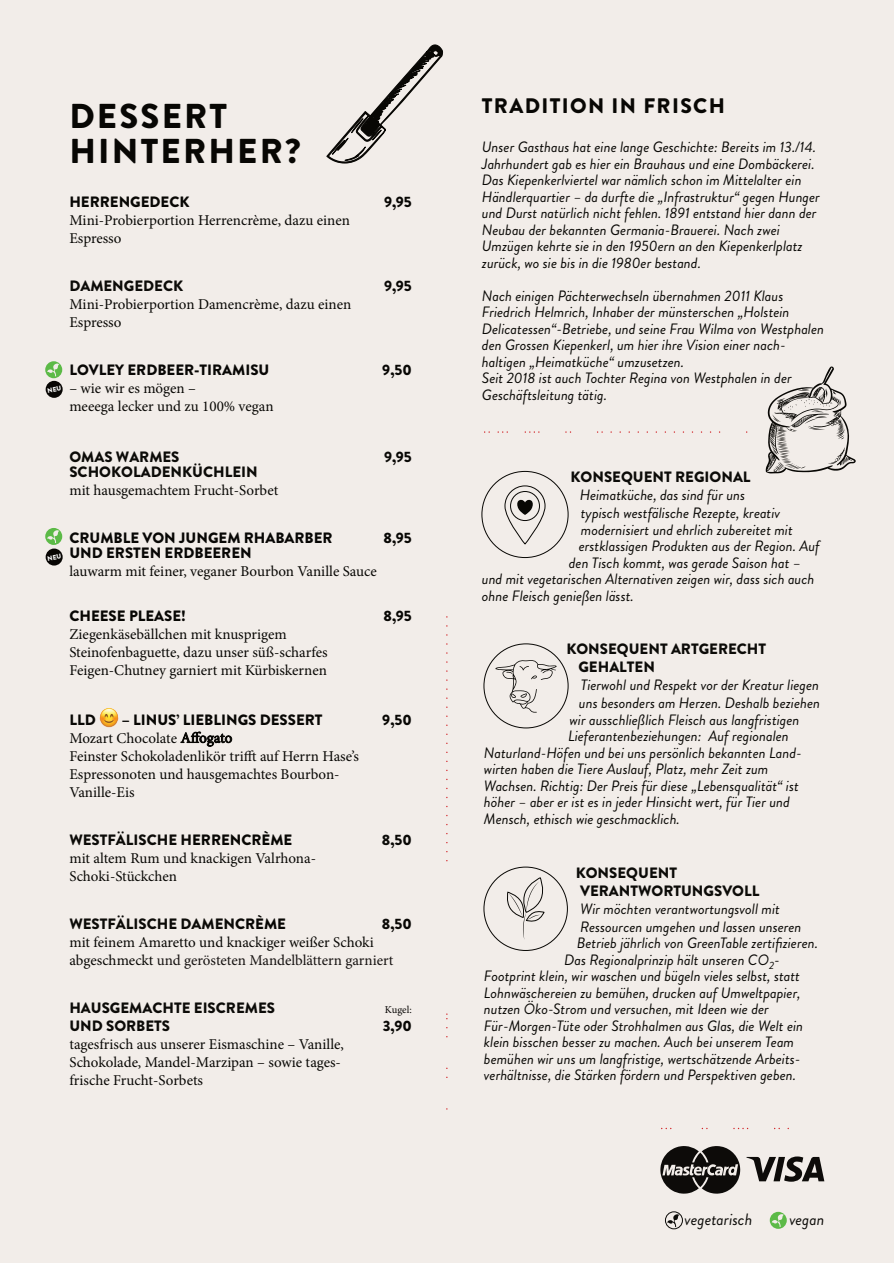
<style>
.page{position:relative;width:894px;height:1263px;background:#fff}
.page>*{position:absolute;margin:0;border:0;box-sizing:border-box;transform-origin:0 0}
.t1{font:900 34.5px/34.5px "Brandon Grotesque";letter-spacing:.065em;color:#080704}
.t2{font:900 21px "Brandon Grotesque";letter-spacing:.065em;color:#080704}
.t3{font:italic 16.5px "Brandon Grotesque";color:#0c0b08}
.t4{font:italic 15px/16.5px "Brandon Grotesque";color:#080704}
.t5{font:15px/18px "Minion Pro";color:#080704}
.t6{font:900 15px/18px "Brandon Grotesque";color:#0c0b08}
.t7{font:900 15px "Brandon Grotesque";color:#080704}
.t8{font:900 15px "Brandon Grotesque";color:#080705}
.t9{font:10.5px "Minion Pro";color:#080604}
.s1{color:#0c0b08}
.s2{color:#080705}
.s3{color:#080704}
.s4{color:#161211}
</style>
<div class="page">
<div style="left:0;top:0;width:893px;height:1263px;background:#f2ede9"></div>
<div style="left:46px;top:381px;width:17px;height:17px;background:#080604;border-radius:50%"></div>
<div style="left:46px;top:549px;width:17px;height:17px;background:#080604;border-radius:50%"></div>
<svg style="left:507px;top:878px;width:37px;height:61px"></svg>
<svg style="left:45px;top:528px;width:17px;height:17px"></svg>
<svg style="left:45px;top:361px;width:17px;height:17px"></svg>
<svg style="left:660px;top:1146px;width:80px;height:48px"></svg>
<svg style="left:746px;top:1156px;width:78px;height:26px"></svg>
<svg style="left:484px;top:431px;width:264px;height:2px"></svg>
<svg style="left:661px;top:1128px;width:128px;height:1px"></svg>
<img style="left:99px;top:708px;width:19px;height:19px">
<svg style="left:765px;top:366px;width:90px;height:107px"></svg>
<svg style="left:326px;top:45px;width:121px;height:1065px"></svg>
<svg style="left:667px;top:1214px;width:12px;height:13px"></svg>
<div style="left:664px;top:1211px;width:18px;height:18px;border:1px solid #0c0b08;border-radius:50%"></div>
<svg style="left:769px;top:1212px;width:17px;height:17px"></svg>
<svg style="left:495px;top:660px;width:61px;height:53px"></svg>
<div style="left:504px;top:486px;width:41px;height:58px;border:1px solid #080704;border-radius:20px"></div>
<div style="left:510px;top:491px;width:29px;height:30px;border:1px solid #080704;border-radius:50%"></div>
<svg style="left:517px;top:499px;width:16px;height:16px"></svg>
<h1 class="t1" style="left:69px;top:104px;width:233px">DESSERT<br>HINTERHER?</h1>
<p class="t7" style="left:69px;top:196px;width:122px">HERRENGEDECK</p>
<p class="t7" style="left:384px;top:196px;width:29px">9,95</p>
<p class="t5" style="left:69px;top:213px;width:282px">Mini-Probierportion Herrencrème, dazu einen<br>Espresso</p>
<p class="t6" style="left:69px;top:279px;width:115px">DAMENGEDECK</p>
<p class="t7" style="left:384px;top:280px;width:29px"><span class="s1">9</span>,95</p>
<p class="t5" style="left:69px;top:297px;width:283px">Mini-Probierportion Damencrème, dazu einen<br>Espresso</p>
<p class="t8" style="left:69px;top:364px;width:201px">LOVLEY ERDBEER-TIRAMISU</p>
<p class="t7" style="left:382px;top:364px;width:31px"><span class="s2">9</span>,50</p>
<p class="t5" style="left:69px;top:381px;width:205px">– wie wir es mögen –<br>meeega lecker und zu 100% vegan</p>
<p class="t6" style="left:69px;top:450px;width:112px">OMAS WARMES</p>
<p class="t7" style="left:384px;top:451px;width:29px"><span class="s1">9</span>,95</p>
<p class="t6" style="left:69px;top:465px;width:190px">SCHOKOLADENKÜCHLEIN</p>
<p class="t5" style="left:69px;top:483px;width:210px">mit hausgemachtem Frucht-Sorbet</p>
<p class="t8" style="left:69px;top:532px;width:265px">CRUMBLE VON JUNGEM RHABARBER</p>
<p class="t7" style="left:383px;top:532px;width:30px"><span class="s2">8</span>,95</p>
<p class="t8" style="left:69px;top:547px;width:184px">UND ERSTEN ERDBEEREN</p>
<p class="t5" style="left:69px;top:564px;width:309px">lauwarm mit feiner, veganer Bourbon Vanille Sauce</p>
<p class="t7" style="left:69px;top:610px;width:118px">CHEESE PLEASE!</p>
<p class="t7" style="left:383px;top:610px;width:30px">8,95</p>
<p class="t5" style="left:69px;top:627px;width:259px">Ziegenkäsebällchen mit knusprigem<br>Steinofenbaguette, dazu unser süß-scharfes<br>Feigen-Chutney garniert mit Kürbiskernen</p>
<p class="t7" style="left:69px;top:714px;width:28px">LLD</p>
<p class="t7" style="left:122px;top:714px;width:202px">– LINUS’ LIEBLINGS DESSERT</p>
<p class="t7" style="left:382px;top:714px;width:31px">9,50</p>
<p class="t5" style="left:69px;top:730px;width:291px">Mozart Chocolate Affogato<br>Feinster Schokoladenlikör trifft auf Herrn Hase’s Espressonoten und hausgemachtes Bourbon-Vanille-Eis</p>
<p class="t6" style="left:69px;top:832px;width:224px">WESTFÄLISCHE H<span class="s3">ERRENCRÈME</span></p>
<p class="t7" style="left:382px;top:834px;width:31px"><span class="s1">8</span>,50</p>
<p class="t5" style="left:69px;top:850px;width:248px">mit altem Rum und knackigen Valrhona-<br>Schoki-Stückchen</p>
<p class="t6" style="left:69px;top:916px;width:218px">WESTFÄLISCHE DAMEN<span class="s3">CRÈME</span></p>
<p class="t7" style="left:382px;top:918px;width:31px"><span class="s1">8</span>,50</p>
<p class="t5" style="left:69px;top:934px;width:325px">mit feinem Amaretto und knackiger weißer Schoki abgeschmeckt <span class="s4">und gerösteten Mandelblättern garniert</span></p>
<p class="t6" style="left:69px;top:1000px;width:207px">HAUSGEMACHTE EISCREMES</p>
<p class="t9" style="left:384px;top:1005px;width:29px">Kugel:</p>
<p class="t6" style="left:69px;top:1018px;width:102px">UND SORBETS</p>
<p class="t7" style="left:383px;top:1020px;width:30px"><span class="s1">3</span>,90</p>
<p class="t5" style="left:69px;top:1036px;width:276px">tagesfrisch aus unserer Eismaschine – Vanille,<br>Schokolade, Mandel-Marzipan – sowie tages&shy;frische Frucht-Sorbets</p>
<h2 class="t2" style="left:481px;top:98px;width:244px">TRADITION IN FRISCH</h2>
<p class="t4" style="left:481px;top:141px;width:339px">Unser Gasthaus hat eine lange Geschichte: Bereits im 13./14.<br>Jahrhundert gab es hier ein Brauhaus und eine Dombäckerei.<br>Das Kiepenkerlviertel war nämlich schon im Mittelalter ein Händlerquartier – da durfte die „Infrastruktur“ gegen Hunger und Durst natürlich nicht fehlen. 1891 entstand hier dann der Neubau der bekannten Germania-Brauerei. Nach zwei Umzügen kehrte sie in den 1950ern an den Kiepenkerlplatz zurück, wo sie bis in die 1980er bestand.</p>
<p class="t4" style="left:481px;top:290px;width:343px">Nach einigen Pächterwechseln übernahmen 2011 Klaus Friedrich Helmrich, Inhaber der münsterschen „Holstein Delicatessen“-Betriebe, und seine Frau Wilma von Westphalen den Grossen Kiepenkerl, um hier ihre Vision einer nach&shy;haltigen „Heimatküche“ umzusetzen.<br>Seit 2018 ist auch Tochter Regina von Westphalen in der Geschäftsleitung tätig.</p>
<p class="t6" style="left:570px;top:470px;width:181px">KONSEQUENT REGIONAL</p>
<p class="t4" style="left:579px;top:488px;width:202px;line-height:18px">Heimatküche, das sind für uns typisch westfälische Rezepte, kreativ</p>
<p class="t4" style="left:580px;top:523px;width:213px">modernisiert und ehrlich zubereitet mit</p>
<p class="t4" style="left:578px;top:540px;width:242px">erstklassigen Produkten aus der Region. Auf</p>
<p class="t4" style="left:568px;top:556px;width:233px">den Tisch kommt, was gerade Saison hat –</p>
<p class="t4" style="left:481px;top:573px;width:334px">und mit vegetarischen Alternativen zeigen wir, dass sich auch</p>
<p class="t4" style="left:481px;top:589px;width:153px">ohne Fleisch genießen lässt.</p>
<p class="t6" style="left:578px;top:642px;width:189px;text-indent:-12px">KONSEQUENT ARTGERECHT<br>GEHALTEN</p>
<p class="t4" style="left:578px;top:678px;width:242px;line-height:18px">Tierwohl und Respekt vor der Kreatur liegen uns besonders am Herzen. Deshalb beziehen</p>
<p class="t4" style="left:569px;top:714px;width:231px">wir ausschließlich Fleisch aus langfristigen</p>
<p class="t4" style="left:568px;top:730px;width:222px">Lieferantenbeziehungen: Auf regionalen</p>
<p class="t4" style="left:484px;top:747px;width:319px">Naturland-Höfen und bei uns persönlich bekannten Land-</p>
<p class="t4" style="left:484px;top:763px;width:286px">wirten haben die Tiere Auslauf, Platz, mehr Zeit zum</p>
<p class="t4" style="left:484px;top:780px;width:316px">Wachsen. Richtig: Der Preis für diese „Lebensqualität“ ist</p>
<p class="t4" style="left:484px;top:796px;width:307px">höher – aber er ist es in jeder Hinsicht wert, für Tier und</p>
<p class="t4" style="left:484px;top:813px;width:197px">Mensch, ethisch wie geschmacklich.</p>
<p class="t6" style="left:575px;top:866px;width:185px">KONSEQUENT<br>VERANTWORTUNGSVOLL</p>
<p class="t4" style="left:580px;top:902px;width:223px;line-height:18px">Wir möchten verantwortungsvoll mit<br>Ressourcen umgehen und lassen unseren</p>
<p class="t4" style="left:576px;top:937px;width:242px">Betrieb jährlich von GreenTable zertifizieren.</p>
<p class="t4" style="left:564px;top:953px;width:217px">Das Regionalprinzip hält unseren CO<sub>2</sub>-</p>
<p class="t4" style="left:484px;top:970px;width:317px">Footprint klein, wir waschen und bügeln vieles selbst, statt</p>
<p class="t4" style="left:484px;top:986px;width:318px">Lohnwäschereien zu bemühen, drucken auf Umweltpapier,</p>
<p class="t4" style="left:484px;top:1003px;width:286px">nutzen Öko-Strom und versuchen, mit Ideen wie der</p>
<p class="t4" style="left:484px;top:1019px;width:320px">Für-Morgen-Tüte oder Strohhalmen aus Glas, die Welt ein</p>
<p class="t4" style="left:484px;top:1036px;width:311px">klein bisschen besser zu machen. Auch bei unserem Team</p>
<p class="t4" style="left:484px;top:1052px;width:318px">bemühen wir uns um langfristige, wertschätzende Arbeits-</p>
<p class="t4" style="left:484px;top:1069px;width:313px">verhältnisse, die Stärken fördern und Perspektiven geben.</p>
<p class="t3" style="left:684px;top:1214px;width:69px">vegetarisch</p>
<p class="t3" style="left:789px;top:1214px;width:36px">vegan</p>
</div>
